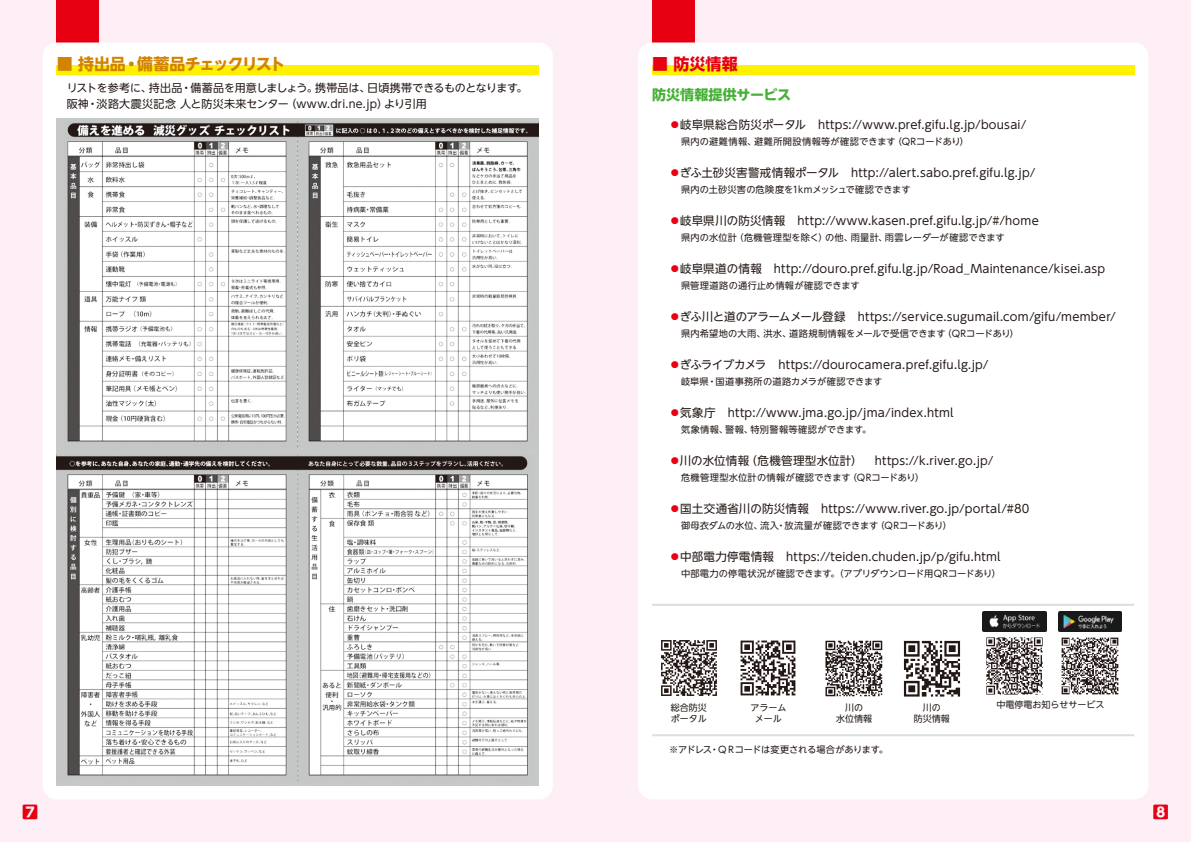
<style>
.page{position:relative;width:1191px;height:842px;background:#fff}
.page>*{position:absolute;margin:0;border:0;box-sizing:border-box;transform-origin:0 0}
.t1{font:700 16px "UD Shin Go NT Pr 6 N";letter-spacing:-.09em;color:#d28300}
.t2{font:700 16px "UD Shin Go NT Pr 6 N";color:#e60012}
.t3{font:800 16px "UD Shin Go NT Pr 6 N";color:#e60012}
.t4{font:700 14px "UD Shin Go NT Pr 6 N";color:#45b035}
.t5{font:11.5px "UD Shin Go NT Pr 6 N";letter-spacing:.02em;color:#221815}
.t6{font:11px/16px "UD Shin Go NT Pr 6 N";letter-spacing:.005em;color:#221815}
.t7{font:9.2px "UD Shin Go NT Pr 6 N";letter-spacing:.015em;color:#221815}
.t8{font:9.2px "UD Shin Go NT Pr 6 N";letter-spacing:-.03em;color:#221815}
.t9{font:9.2px "UD Shin Go NT Pr 6 N";letter-spacing:.035em;color:#221815}
.t10{font:9px/11px "UD Shin Go NT Pr 6 N";color:#221815;text-align:center}
.s1{color:#e60012}
</style>
<div class="page">
<div style="left:0;top:0;width:595px;height:842px;background:#fdeff5"></div>
<div style="left:596px;top:0;width:595px;height:842px;background:#fdeff5"></div>
<div style="left:57px;top:0;width:42px;height:48px;background:#e60012"></div>
<div style="left:652px;top:0;width:42px;height:48px;background:#e60012"></div>
<div style="left:43px;top:43px;width:510px;height:756px;background:#fff;border-radius:14px"></div>
<div style="left:638px;top:43px;width:510px;height:756px;background:#fff;border-radius:14px"></div>
<div style="left:57px;top:65px;width:482px;height:9px;background:#fff100"></div>
<div style="left:652px;top:65px;width:482px;height:9px;background:#fff100"></div>
<img style="left:57px;top:119px;width:482px;height:666px">
<img style="left:903px;top:640px;width:58px;height:57px">
<img style="left:661px;top:640px;width:56px;height:56px">
<img style="left:740px;top:640px;width:56px;height:56px">
<img style="left:826px;top:640px;width:56px;height:56px">
<img style="left:982px;top:611px;width:64px;height:20px">
<img style="left:986px;top:637px;width:57px;height:58px">
<img style="left:1058px;top:611px;width:64px;height:20px">
<img style="left:1061px;top:637px;width:58px;height:58px">
<hr style="left:652px;top:604px;width:482px;height:2px;background:#dcdddd">
<hr style="left:652px;top:734px;width:482px;height:2px;background:#dcdddd">
<h1 class="t1" style="left:57px;top:51px;width:230px">■ 持出品・備蓄品チェックリスト</h1>
<p class="t6" style="left:67px;top:80px;width:462px">リストを参考に、持出品・備蓄品を用意しましょう。携帯品は、日頃携帯できるものとなります。阪神・淡路大震災記念 人と防災未来センター（www.dri.ne.jp）より引用</p>
<h1 class="t2" style="left:652px;top:51px;width:87px">■ 防災情報</h1>
<p class="t4" style="left:652px;top:83px;width:140px">防災情報提供サービス</p>
<p class="t5" style="left:669px;top:115px;width:359px"><span class="s1">●</span>岐阜県総合防災ポータル　https://www.pref.gifu.lg.jp/bousai/</p>
<p class="t7" style="left:681px;top:134px;width:290px">県内の避難情報、避難所開設情報等が確認できます（QRコードあり）</p>
<p class="t5" style="left:669px;top:163px;width:368px"><span class="s1">●</span>ぎふ土砂災害警戒情報ポータル　http://alert.sabo.pref.gifu.lg.jp/</p>
<p class="t7" style="left:681px;top:182px;width:231px">県内の土砂災害の危険度を1kmメッシュで確認できます</p>
<p class="t5" style="left:669px;top:211px;width:371px"><span class="s1">●</span>岐阜県川の防災情報　http://www.kasen.pref.gifu.lg.jp/#/home</p>
<p class="t7" style="left:681px;top:230px;width:325px">県内の水位計（危機管理型を除く）の他、雨量計、雨雲レーダーが確認できます</p>
<p class="t5" style="left:669px;top:259px;width:437px"><span class="s1">●</span>岐阜県道の情報　http://douro.pref.gifu.lg.jp/Road_Maintenance/kisei.asp</p>
<p class="t7" style="left:681px;top:278px;width:180px">県管理道路の通行止め情報が確認できます</p>
<p class="t5" style="left:669px;top:307px;width:448px"><span class="s1">●</span>ぎふ川と道のアラームメール登録　https://service.sugumail.com/gifu/member/</p>
<p class="t7" style="left:681px;top:326px;width:340px">県内希望地の大雨、洪水、道路規制情報をメールで受信できます（QRコードあり）</p>
<p class="t5" style="left:669px;top:355px;width:321px"><span class="s1">●</span>ぎふライブカメラ　https://dourocamera.pref.gifu.lg.jp/</p>
<p class="t7" style="left:681px;top:374px;width:203px">岐阜県・国道事務所の道路カメラが確認できます</p>
<p class="t5" style="left:669px;top:403px;width:286px"><span class="s1">●</span>気象庁　http://www.jma.go.jp/jma/index.html</p>
<p class="t9" style="left:681px;top:422px;width:192px">気象情報、警報、特別警報等確認ができます。</p>
<p class="t5" style="left:669px;top:451px;width:326px"><span class="s1">●</span>川の水位情報（危機管理型水位計）　https://k.river.go.jp/</p>
<p class="t7" style="left:681px;top:470px;width:245px">危機管理型水位計の情報が確認できます（QRコードあり）</p>
<p class="t5" style="left:669px;top:499px;width:362px"><span class="s1">●</span>国土交通省川の防災情報　https://www.river.go.jp/portal/#80</p>
<p class="t7" style="left:681px;top:518px;width:272px">御母衣ダムの水位、流入・放流量が確認できます（QRコードあり）</p>
<p class="t5" style="left:669px;top:547px;width:333px"><span class="s1">●</span>中部電力停電情報　https://teiden.chuden.jp/p/gifu.html</p>
<p class="t7" style="left:681px;top:566px;width:321px">中部電力の停電状況が確認できます。（アプリダウンロード用QRコードあり）</p>
<p class="t10" style="left:671px;top:702px;width:37px;text-align:left">総合防災ポータル</p>
<p class="t10" style="left:750px;top:702px;width:37px">アラームメール</p>
<p class="t10" style="left:836px;top:702px;width:37px">川の<br>水位情報</p>
<p class="t10" style="left:913px;top:702px;width:37px">川の<br>防災情報</p>
<p class="t8" style="left:669px;top:742px;width:220px">※アドレス・ＱＲコードは変更される場合があります。</p>
<p class="t10" style="left:996px;top:699px;width:109px">中電停電お知らせサービス</p>
<h1 class="t3" style="left:22px;top:798px;width:17px">7</h1>
<h1 class="t3" style="left:1153px;top:798px;width:17px">8</h1>
</div>
